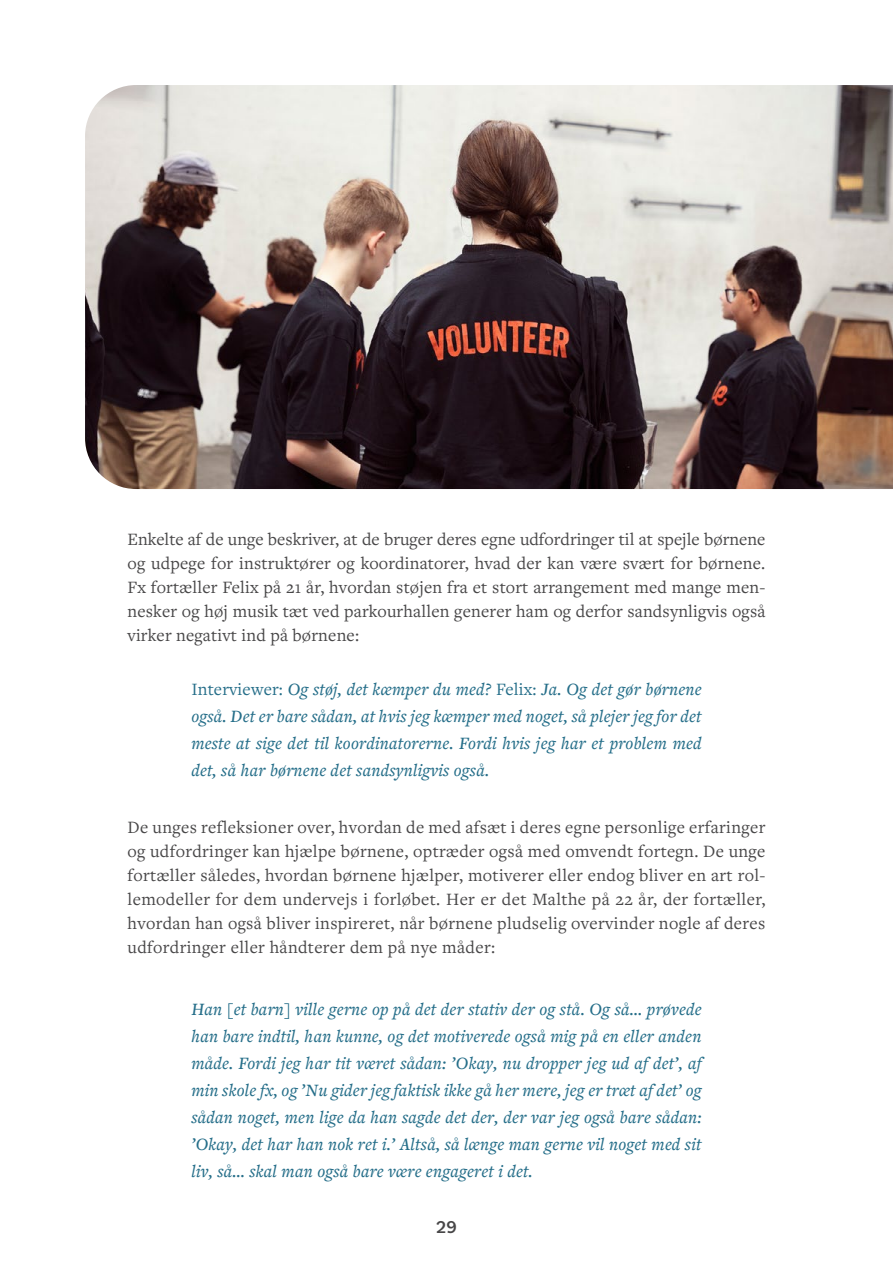
<style>
.page{position:relative;width:893px;height:1263px;background:#fff}
.page>*{position:absolute;margin:0;border:0;box-sizing:border-box;transform-origin:0 0}
.t1{font:18px/24px "Freight Text Pro";letter-spacing:.015em;color:#474647;text-align:justify}
.t2{font:italic 500 18px/27px "Freight Text Pro";letter-spacing:.01em;color:#256e89;text-align:justify}
.t3{font:500 18px "Bilo";color:#474647}
.s1{font-weight:400;font-style:normal}
</style>
<div class="page">
<img style="left:85px;top:85px;width:808px;height:404px">
<p class="t1" style="left:128px;top:527px;width:639px">Enkelte af de unge beskriver, at de bruger deres egne udfordringer til at spejle børnene og udpege for instruktører og koordinatorer, hvad der kan være svært for børnene.<br>Fx fortæller Felix på 21 år, hvordan støjen fra et stort arrangement med mange men&shy;nesker og høj musik tæt ved parkourhallen generer ham og derfor sandsynligvis også virker negativt ind på børnene:</p>
<p class="t2" style="left:191px;top:675px;width:512px"><span class="s1">Interviewer:</span> Og støj, det kæmper du med? <span class="s1">Felix:</span> Ja. Og det gør børnene også. Det er bare sådan, at hvis jeg kæmper med noget, så plejer jeg for det meste at sige det til koordinatorerne. Fordi hvis jeg har et problem med det, så har børnene det sandsynligvis også.</p>
<p class="t1" style="left:128px;top:815px;width:639px">De unges refleksioner over, hvordan de med afsæt i deres egne personlige erfaringer og udfordringer kan hjælpe børnene, optræder også med omvendt fortegn. De unge fortæller således, hvordan børnene hjælper, motiverer eller endog bliver en art rol&shy;lemodeller for dem undervejs i forløbet. Her er det Malthe på 22 år, der fortæller, hvordan han også bliver inspireret, når børnene pludselig overvinder nogle af deres udfordringer eller håndterer dem på nye måder:</p>
<p class="t2" style="left:191px;top:995px;width:512px">Han [et barn] ville gerne op på det der stativ der og stå. Og så… prøvede han bare indtil, han kunne, og det motiverede også mig på en eller anden måde. Fordi jeg har tit været sådan: ’Okay, nu dropper jeg ud af det’, af min skole fx, og ’Nu gider jeg faktisk ikke gå her mere, jeg er træt af det’ og sådan noget, men lige da han sagde det der, der var jeg også bare sådan: ’Okay, det har han nok ret i.’ Altså, så længe man gerne vil noget med sit liv, så… skal man også bare være engageret i det.</p>
<p class="t3" style="left:436px;top:1214px;width:22px">29</p>
</div>
